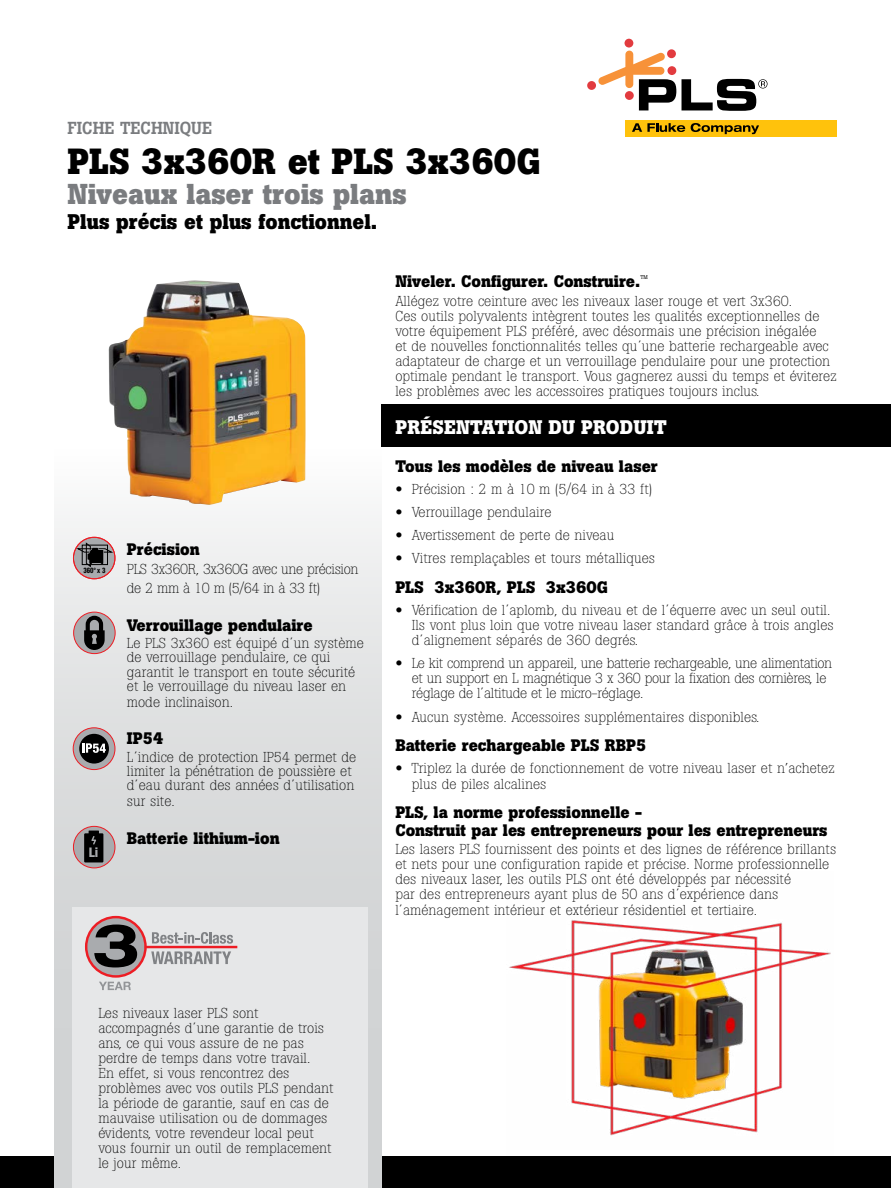
<style>
.page{position:relative;width:891px;height:1188px;background:#fff}
.page>*{position:absolute;margin:0;border:0;box-sizing:border-box;transform-origin:0 0}
.t1{font:700 36px "Boton Pro";color:#000}
.t2{font:700 28.5px "Boton Pro";color:#7a7c7f}
.t3{font:700 21px "Boton Pro";color:#000}
.t4{font:700 19.5px "Boton Pro";letter-spacing:.01em;color:#fff}
.t5{font:500 17.25px "Boton Pro";color:#7a7c7f}
.t6{font:700 16.5px/18px "Boton Pro";color:#000}
.t7{font:300 14.25px/15px "Boton Pro";color:#000}
.t8{font:300 14.25px/15px "Boton Pro";letter-spacing:-.025em;color:#000}
.t9{font:800 condensed 13.2px "Helvetica Neue LT Pro";color:#a9abae}
.t10{font:800 condensed 7.5px "Helvetica Neue LT Pro";color:#000;scale:.87 1}
.t11{font:5.4px "Boton Pro";color:#000}
.s1{font-family:"Helvetica Neue LT Pro";font-weight:100;font-stretch:expanded}
</style>
<div class="page">
<div style="left:0;top:1156px;width:891px;height:32px;background:#000"></div>
<div style="left:54px;top:316px;width:328px;height:872px;background:linear-gradient(to bottom,#fff,#c6c9ca)"></div>
<div style="left:626px;top:120px;width:211px;height:16px;background:#ffc20c"></div>
<svg style="left:632px;top:123px;width:53px;height:9px"></svg>
<svg style="left:691px;top:123px;width:68px;height:11px"></svg>
<div style="left:625px;top:39px;width:8px;height:9px;background:#e23b3f;border-radius:50%"></div>
<svg style="left:667px;top:49px;width:9px;height:9px"></svg>
<div style="left:587px;top:81px;width:9px;height:9px;background:#e23b3f;border-radius:50%"></div>
<svg style="left:598px;top:51px;width:78px;height:59px"></svg>
<svg style="left:682px;top:79px;width:86px;height:32px"></svg>
<div style="left:382px;top:404px;width:509px;height:43px;background:#000"></div>
<div style="left:72px;top:907px;width:295px;height:281px;background:#e6e7e8"></div>
<svg style="left:86px;top:917px;width:60px;height:59px"></svg>
<div style="left:85px;top:916px;width:62px;height:62px;border:2px solid #ed1d24;border-radius:50%"></div>
<svg style="left:152px;top:932px;width:81px;height:12px"></svg>
<svg style="left:151px;top:951px;width:80px;height:13px"></svg>
<hr style="left:145px;top:946px;width:92px;height:2px;background:#ed1d24">
<svg style="left:99px;top:982px;width:32px;height:8px"></svg>
<svg style="left:94px;top:925px;width:43px;height:42px;background:#4a494a"></svg>
<svg style="left:73px;top:537px;width:42px;height:42px"></svg>
<div style="left:73px;top:537px;width:42px;height:42px;border:1px solid #ed1d24;border-radius:50%"></div>
<svg style="left:76px;top:542px;width:36px;height:25px"></svg>
<div style="left:82px;top:545px;width:26px;height:20px;border:1px solid #000"></div>
<div style="left:74px;top:612px;width:41px;height:42px;background:#a9abae;border-radius:50%"></div>
<div style="left:73px;top:612px;width:43px;height:42px;border:1px solid #ed1d24;border-radius:50%"></div>
<svg style="left:84px;top:616px;width:21px;height:34px"></svg>
<svg style="left:73px;top:728px;width:42px;height:42px"></svg>
<div style="left:73px;top:727px;width:42px;height:43px;border:1px solid #ed1c23;border-radius:50%"></div>
<div style="left:79px;top:734px;width:30px;height:30px;background:#000;border-radius:50%"></div>
<svg style="left:82px;top:743px;width:24px;height:10px"></svg>
<svg style="left:73px;top:826px;width:42px;height:42px"></svg>
<div style="left:73px;top:826px;width:42px;height:42px;border:1px solid #ed1c23;border-radius:50%"></div>
<div style="left:84px;top:833px;width:19px;height:29px;background:#000"></div>
<div style="left:89px;top:831px;width:10px;height:29px;background:#000"></div>
<svg style="left:91px;top:836px;width:5px;height:9px"></svg>
<img style="left:108px;top:280px;width:198px;height:225px">
<img style="left:509px;top:920px;width:322px;height:216px">
<p class="t5" style="left:68px;top:117px;width:146px">FICHE TECHNIQUE</p>
<h1 class="t1" style="left:68px;top:138px;width:475px">PLS 3x360R et PLS 3x360G</h1>
<h2 class="t2" style="left:68px;top:175px;width:341px">Niveaux laser trois plans</h2>
<h3 class="t3" style="left:68px;top:208px;width:312px">Plus précis et plus fonctionnel.</h3>
<p class="t10" style="left:83px;top:566px;width:27px">360° x 3</p>
<p class="t9" style="left:89px;top:844px;width:11px">Li</p>
<p class="t6" style="left:127px;top:540px;width:74px">Précision</p>
<p class="t8" style="left:127px;top:560px;width:233px;line-height:18.8px">PLS 3x360R, 3x360G avec une précision de 2 mm à 10 m (5/64 in à 33 ft)</p>
<p class="t6" style="left:127px;top:616px;width:187px">Verrouillage pendulaire</p>
<p class="t7" style="left:127px;top:636px;width:239px;line-height:14.2px">Le PLS 3x360 est équipé d´un système de verrouillage pendulaire, ce qui garantit le transport en toute sécurité et le verrouillage du niveau laser en</p>
<p class="t7" style="left:127px;top:694px;width:108px">mode inclinaison.</p>
<p class="t6" style="left:127px;top:730px;width:38px">IP54</p>
<p class="t7" style="left:127px;top:750px;width:231px;line-height:14.2px">L´indice de protection IP54 permet de limiter la pénétration de poussière et d´eau durant des années d´utilisation</p>
<p class="t7" style="left:127px;top:794px;width:49px">sur site.</p>
<p class="t6" style="left:127px;top:830px;width:154px">Batterie lithium-ion</p>
<p class="t6" style="left:395px;top:272px;width:246px">Niveler. Configurer. Construire.</p>
<p class="t11" style="left:640px;top:274px;width:9px">TM</p>
<p class="t7" style="left:395px;top:293px;width:443px">Allégez votre ceinture avec les niveaux laser rouge et vert 3x360.<br>Ces outils polyvalents intègrent toutes les qualités exceptionnelles de votre équipement PLS préféré, avec désormais une précision inégalée<br>et de nouvelles fonctionnalités telles qu´une batterie rechargeable avec adaptateur de charge et un verrouillage pendulaire pour une protection optimale pendant le transport. Vous gagnerez aussi du temps et éviterez les problèmes avec les accessoires pratiques toujours inclus.</p>
<h3 class="t4" style="left:395px;top:415px;width:273px">PRÉSENTATION DU PRODUIT</h3>
<p class="t6" style="left:395px;top:458px;width:264px">Tous les modèles de niveau laser</p>
<p class="t7" style="left:395px;top:482px;width:258px"><span class="s1">•</span> Précision : 2 m à 10 m (5/64 in à 33 ft)</p>
<p class="t7" style="left:395px;top:505px;width:158px"><span class="s1">•</span> Verrouillage pendulaire</p>
<p class="t7" style="left:395px;top:527px;width:221px"><span class="s1">•</span> Avertissement de perte de niveau</p>
<p class="t7" style="left:395px;top:551px;width:261px"><span class="s1">•</span> Vitres remplaçables et tours métalliques</p>
<p class="t6" style="left:395px;top:578px;width:214px">PLS 3x360R, PLS 3x360G</p>
<p class="t7" style="left:412px;top:603px;width:423px;text-indent:-17px"><span class="s1">•</span> Vérification de l´aplomb, du niveau et de l´équerre avec un seul outil.<br>Ils vont plus loin que votre niveau laser standard grâce à trois angles d´alignement séparés de 360 degrés.</p>
<p class="t8" style="left:412px;top:656px;width:422px;text-indent:-17px"><span class="s1">•</span> Le kit comprend un appareil, une batterie rechargeable, une alimentation et un support en L magnétique 3 x 360 pour la fixation des cornières, le réglage de l´altitude et le micro-réglage.</p>
<p class="t7" style="left:395px;top:709px;width:366px"><span class="s1">•</span> Aucun système. Accessoires supplémentaires disponibles.</p>
<p class="t6" style="left:395px;top:736px;width:252px">Batterie rechargeable PLS RBP5</p>
<p class="t7" style="left:412px;top:760px;width:424px;line-height:15.8px;text-indent:-17px"><span class="s1">•</span> Triplez la durée de fonctionnement de votre niveau laser et n’achetez plus de piles alcalines</p>
<p class="t6" style="left:395px;top:803px;width:434px">PLS, la norme professionnelle -<br>Construit par les entrepreneurs pour les entrepreneurs</p>
<p class="t7" style="left:395px;top:842px;width:442px">Les lasers PLS fournissent des points et des lignes de référence brillants et nets pour une configuration rapide et précise. Norme professionnelle des niveaux laser, les outils PLS ont été développés par nécessité<br>par des entrepreneurs ayant plus de 50 ans d´expérience dans l´aménagement intérieur et extérieur résidentiel et tertiaire.</p>
<p class="t7" style="left:98px;top:1006px;width:237px">Les niveaux laser PLS sont accompagnés d´une garantie de trois ans, ce qui vous assure de ne pas perdre de temps dans votre travail.<br>En effet, si vous rencontrez des problèmes avec vos outils PLS pendant la période de garantie, sauf en cas de mauvaise utilisation ou de dommages évidents, votre revendeur local peut vous fournir un outil de remplacement le jour même.</p>
</div>
